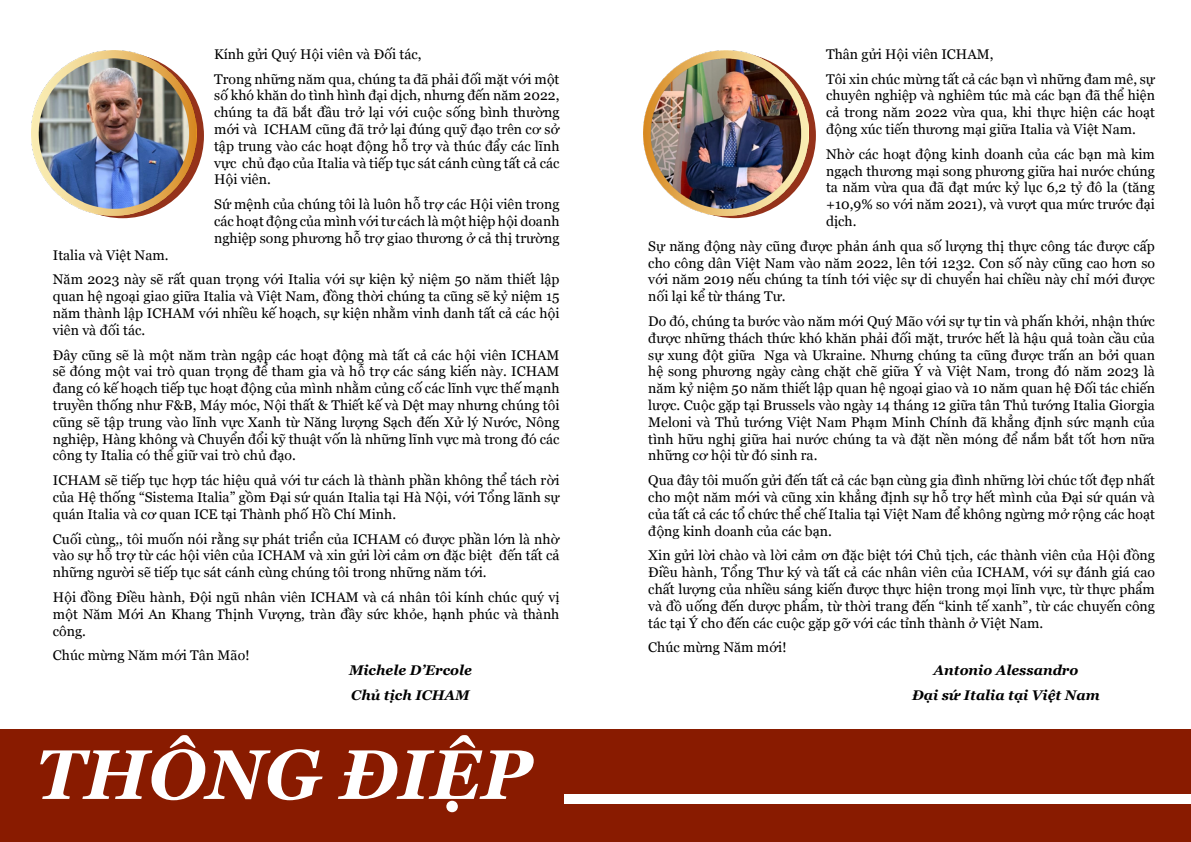
<style>
.page{position:relative;width:1191px;height:842px;background:#fff}
.page>*{position:absolute;margin:0;border:0;box-sizing:border-box;transform-origin:0 0}
.t1{font:italic 700 70px "Georgia";letter-spacing:.005em;color:#fff}
.t2{font:14px/16.8px "Georgia";color:#000;text-align:justify}
.t3{font:italic 700 14px/24.8px "Georgia";color:#000}
</style>
<div class="page">
<div style="left:0;top:730px;width:1191px;height:112px;background:#891b00"></div>
<div style="left:565px;top:794px;width:626px;height:9px;background:#fff"></div>
<img style="left:31px;top:51px;width:165px;height:165px">
<img style="left:643px;top:51px;width:165px;height:165px">
<p class="t2" style="left:214px;top:41px;width:347px;line-height:24.8px">Kính gửi Quý Hội viên và Đối tác,<br>Trong những năm qua, chúng ta đã phải đối mặt với một</p>
<p class="t2" style="left:214px;top:87px;width:347px">số khó khăn do tình hình đại dịch, nhưng đến năm 2022, chúng ta đã bắt đầu trở lại với cuộc sống bình thường mới và ICHAM cũng đã trở lại đúng quỹ đạo trên cơ sở tập trung vào các hoạt động hỗ trợ và thúc đẩy các lĩnh vực chủ đạo của Italia và tiếp tục sát cánh cùng tất cả các Hội viên.</p>
<p class="t2" style="left:214px;top:195px;width:347px">Sứ mệnh của chúng tôi là luôn hỗ trợ các Hội viên trong các hoạt động của mình với tư cách là một hiệp hội doanh nghiệp song phương hỗ trợ giao thương ở cả thị trường</p>
<p class="t2" style="left:53px;top:242px;width:508px;line-height:24.8px">Italia và Việt Nam.<br>Năm 2023 này sẽ rất quan trọng với Italia với sự kiện kỷ niệm 50 năm thiết lập</p>
<p class="t2" style="left:53px;top:287px;width:508px">quan hệ ngoại giao giữa Italia và Việt Nam, đồng thời chúng ta cũng sẽ kỷ niệm 15 năm thành lập ICHAM với nhiều kế hoạch, sự kiện nhằm vinh danh tất cả các hội viên và đối tác.</p>
<p class="t2" style="left:53px;top:346px;width:508px">Đây cũng sẽ là một năm tràn ngập các hoạt động mà tất cả các hội viên ICHAM sẽ đóng một vai trò quan trọng để tham gia và hỗ trợ các sáng kiến này. ICHAM đang có kế hoạch tiếp tục hoạt động của mình nhằm củng cố các lĩnh vực thế mạnh truyền thống như F&amp;B, Máy móc, Nội thất &amp; Thiết kế và Dệt may nhưng chúng tôi cũng sẽ tập trung vào lĩnh vực Xanh từ Năng lượng Sạch đến Xử lý Nước, Nông nghiệp, Hàng không và Chuyển đổi kỹ thuật vốn là những lĩnh vực mà trong đó các công ty Italia có thể giữ vai trò chủ đạo.</p>
<p class="t2" style="left:53px;top:471px;width:508px">ICHAM sẽ tiếp tục hợp tác hiệu quả với tư cách là thành phần không thể tách rời của Hệ thống “Sistema Italia” gồm Đại sứ quán Italia tại Hà Nội, với Tổng lãnh sự quán Italia và cơ quan ICE tại Thành phố Hồ Chí Minh.</p>
<p class="t2" style="left:53px;top:530px;width:508px">Cuối cùng,, tôi muốn nói rằng sự phát triển của ICHAM có được phần lớn là nhờ vào sự hỗ trợ từ các hội viên của ICHAM và xin gửi lời cảm ơn đặc biệt đến tất cả những người sẽ tiếp tục sát cánh cùng chúng tôi trong những năm tới.</p>
<p class="t2" style="left:53px;top:588px;width:508px">Hội đồng Điều hành, Đội ngũ nhân viên ICHAM và cá nhân tôi kính chúc quý vị một Năm Mới An Khang Thịnh Vượng, tràn đầy sức khỏe, hạnh phúc và thành công.</p>
<p class="t2" style="left:53px;top:647px;width:198px">Chúc mừng Năm mới Tân Mão!</p>
<p class="t2" style="left:826px;top:41px;width:330px;line-height:24.8px">Thân gửi Hội viên ICHAM,<br>Tôi xin chúc mừng tất cả các bạn vì những đam mê, sự</p>
<p class="t2" style="left:826px;top:87px;width:330px">chuyên nghiệp và nghiêm túc mà các bạn đã thể hiện cả trong năm 2022 vừa qua, khi thực hiện các hoạt động xúc tiến thương mại giữa Italia và Việt Nam.</p>
<p class="t2" style="left:826px;top:145px;width:330px">Nhờ các hoạt động kinh doanh của các bạn mà kim ngạch thương mại song phương giữa hai nước chúng ta năm vừa qua đã đạt mức kỷ lục 6,2 tỷ đô la (tăng +10,9% so với năm 2021), và vượt qua mức trước đại dịch.</p>
<p class="t2" style="left:648px;top:237px;width:508px">Sự năng động này cũng được phản ánh qua số lượng thị thực công tác được cấp cho công dân Việt Nam vào năm 2022, lên tới 1232. Con số này cũng cao hơn so với năm 2019 nếu chúng ta tính tới việc sự di chuyển hai chiều này chỉ mới được nối lại kể từ tháng Tư.</p>
<p class="t2" style="left:648px;top:312px;width:508px">Do đó, chúng ta bước vào năm mới Quý Mão với sự tự tin và phấn khởi, nhận thức được những thách thức khó khăn phải đối mặt, trước hết là hậu quả toàn cầu của sự xung đột giữa Nga và Ukraine. Nhưng chúng ta cũng được trấn an bởi quan hệ song phương ngày càng chặt chẽ giữa Ý và Việt Nam, trong đó năm 2023 là năm kỷ niệm 50 năm thiết lập quan hệ ngoại giao và 10 năm quan hệ Đối tác chiến lược. Cuộc gặp tại Brussels vào ngày 14 tháng 12 giữa tân Thủ tướng Italia Giorgia Meloni và Thủ tướng Việt Nam Phạm Minh Chính đã khẳng định sức mạnh của tình hữu nghị giữa hai nước chúng ta và đặt nền móng để nắm bắt tốt hơn nữa những cơ hội từ đó sinh ra.</p>
<p class="t2" style="left:648px;top:471px;width:508px">Qua đây tôi muốn gửi đến tất cả các bạn cùng gia đình những lời chúc tốt đẹp nhất cho một năm mới và cũng xin khẳng định sự hỗ trợ hết mình của Đại sứ quán và của tất cả các tổ chức thể chế Italia tại Việt Nam để không ngừng mở rộng các hoạt động kinh doanh của các bạn.</p>
<p class="t2" style="left:648px;top:546px;width:508px">Xin gửi lời chào và lời cảm ơn đặc biệt tới Chủ tịch, các thành viên của Hội đồng Điều hành, Tổng Thư ký và tất cả các nhân viên của ICHAM, với sự đánh giá cao chất lượng của nhiều sáng kiến được thực hiện trong mọi lĩnh vực, từ thực phẩm và đồ uống đến dược phẩm, từ thời trang đến “kinh tế xanh”, từ các chuyến công tác tại Ý cho đến các cuộc gặp gỡ với các tỉnh thành ở Việt Nam.</p>
<p class="t2" style="left:648px;top:638px;width:140px">Chúc mừng Năm mới!</p>
<p class="t3" style="left:349px;top:657px;width:124px">Michele D’Ercole<br>Chủ tịch ICHAM</p>
<p class="t3" style="left:912px;top:657px;width:189px;text-align:center">Antonio Alessandro<br>Đại sứ Italia tại Việt Nam</p>
<h1 class="t1" style="left:36px;top:722px;width:496px">THÔNG ĐIỆP</h1>
</div>
